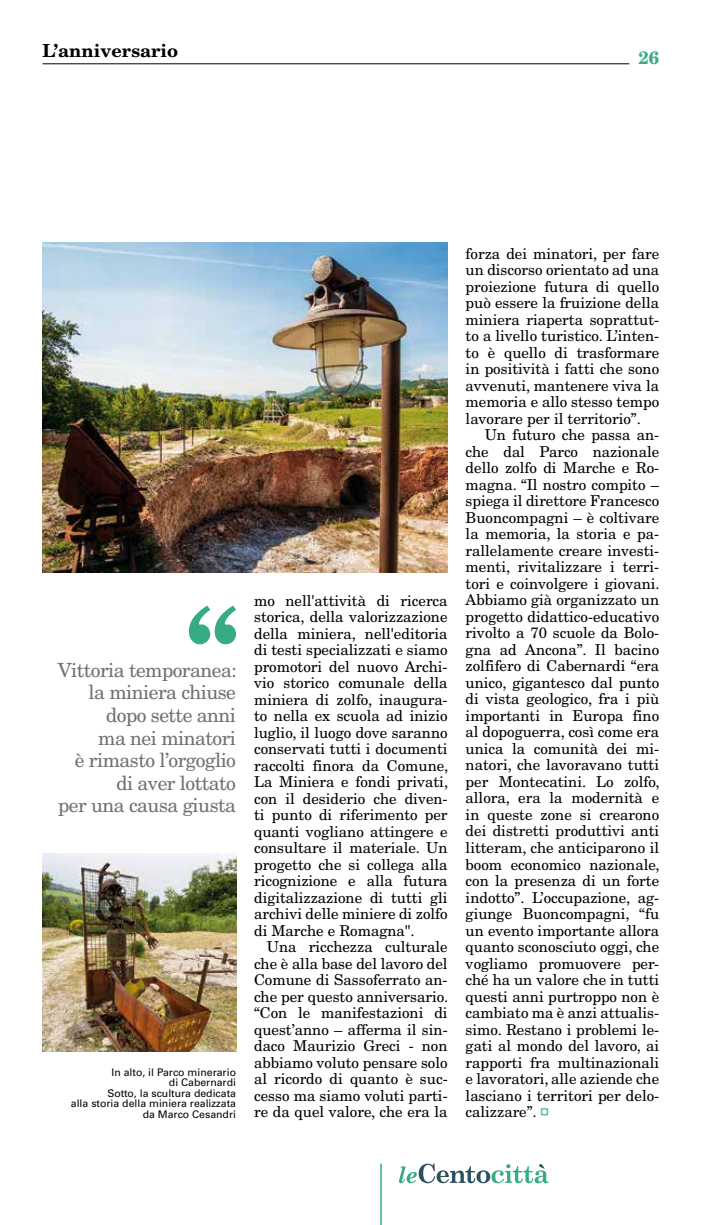
<style>
.page{position:relative;width:723px;height:1225px;background:#fff}
.page>*{position:absolute;margin:0;border:0;box-sizing:border-box;transform-origin:0 0}
.t1{font:19.5px/22.5px "New Century Schlbk";letter-spacing:-.025em;color:#707172;text-align:right}
.t2{font:700 18px "New Century Schlbk";color:#000}
.t3{font:700 18px "New Century Schlbk";color:#37ab81}
.t4{font:15px/16.5px "New Century Schlbk";color:#000;text-align:justify}
.t5{font:10.5px/10.5px "Univers";color:#000;text-align:right}
.s1{color:#37ab81}
</style>
<div class="page">
<hr style="left:43px;top:63px;width:586px;height:1px;background:#000">
<hr style="left:380px;top:1163px;width:2px;height:62px;background:#37ab81">
<svg style="left:399px;top:1163px;width:150px;height:20px"></svg>
<svg style="left:189px;top:605px;width:47px;height:39px"></svg>
<img style="left:43px;top:242px;width:405px;height:330px">
<img style="left:43px;top:853px;width:193px;height:198px">
<p class="t2" style="left:43px;top:40px;width:137px">L’anniversario</p>
<p class="t3" style="left:638px;top:46px;width:22px">26</p>
<h1 class="t1" style="left:58px;top:659px;width:180px">Vittoria temporanea: la miniera chiuse dopo sette anni<br>ma nei minatori<br>è rimasto l’orgoglio di aver lottato<br>per una causa giusta</h1>
<p class="t5" style="left:71px;top:1066px;width:167px">In alto, il Parco minerario<br>di Cabernardi<br>Sotto, la scultura dedicata<br>alla storia della miniera realizzata da Marco Cesandri</p>
<p class="t4" style="left:254px;top:592px;width:196px">mo nell'attività di ricerca storica, della valorizzazione della miniera, nell'editoria di testi specializzati e siamo promotori del nuovo Archi&shy;vio storico comunale della miniera di zolfo, inaugura&shy;to nella ex scuola ad inizio luglio, il luogo dove saranno conservati tutti i documenti raccolti finora da Comune, La Miniera e fondi privati, con il desiderio che diven&shy;ti punto di riferimento per quanti vogliano attingere e consultare il materiale. Un progetto che si collega alla ricognizione e alla futura digitalizzazione di tutti gli archivi delle miniere di zolfo di Marche e Romagna".</p>
<p class="t4" style="left:254px;top:938px;width:196px;text-indent:13px">Una ricchezza culturale che è alla base del lavoro del Comune di Sassoferrato an&shy;che per questo anniversario. “Con le manifestazioni di quest’anno – afferma il sin&shy;daco Maurizio Greci - non abbiamo voluto pensare solo al ricordo di quanto è suc&shy;cesso ma siamo voluti parti&shy;re da quel valore, che era la</p>
<p class="t4" style="left:466px;top:245px;width:195px">forza dei minatori, per fare un discorso orientato ad una proiezione futura di quello può essere la fruizione della miniera riaperta soprattut&shy;to a livello turistico. L’inten&shy;to è quello di trasformare in positività i fatti che sono avvenuti, mantenere viva la memoria e allo stesso tempo lavorare per il territorio”.</p>
<p class="t4" style="left:466px;top:427px;width:196px;text-indent:19px">Un futuro che passa an&shy;che dal Parco nazionale dello zolfo di Marche e Ro&shy;magna. “Il nostro compito – spiega il direttore Francesco Buoncompagni – è coltivare la memoria, la storia e pa&shy;rallelamente creare investi&shy;menti, rivitalizzare i terri&shy;tori e coinvolgere i giovani.<br>Abbiamo già organizzato un progetto didattico-educativo rivolto a 70 scuole da Bolo&shy;gna ad Ancona”. Il bacino zolfifero di Cabernardi “era unico, gigantesco dal punto di vista geologico, fra i più importanti in Europa fino al dopoguerra, così come era unica la comunità dei mi&shy;natori, che lavoravano tutti per Montecatini. Lo zolfo, allora, era la modernità e in queste zone si crearono dei distretti produttivi anti litteram, che anticiparono il boom economico nazionale, con la presenza di un forte indotto”. L’occupazione, ag&shy;giunge Buoncompagni, “fu un evento importante allora quanto sconosciuto oggi, che vogliamo promuovere per&shy;ché ha un valore che in tutti questi anni purtroppo non è cambiato ma è anzi attualis&shy;simo. Restano i problemi le&shy;gati al mondo del lavoro, ai rapporti fra multinazionali e lavoratori, alle aziende che lasciano i territori per delo&shy;calizzare”. <span class="s1">¤</span></p>
</div>
